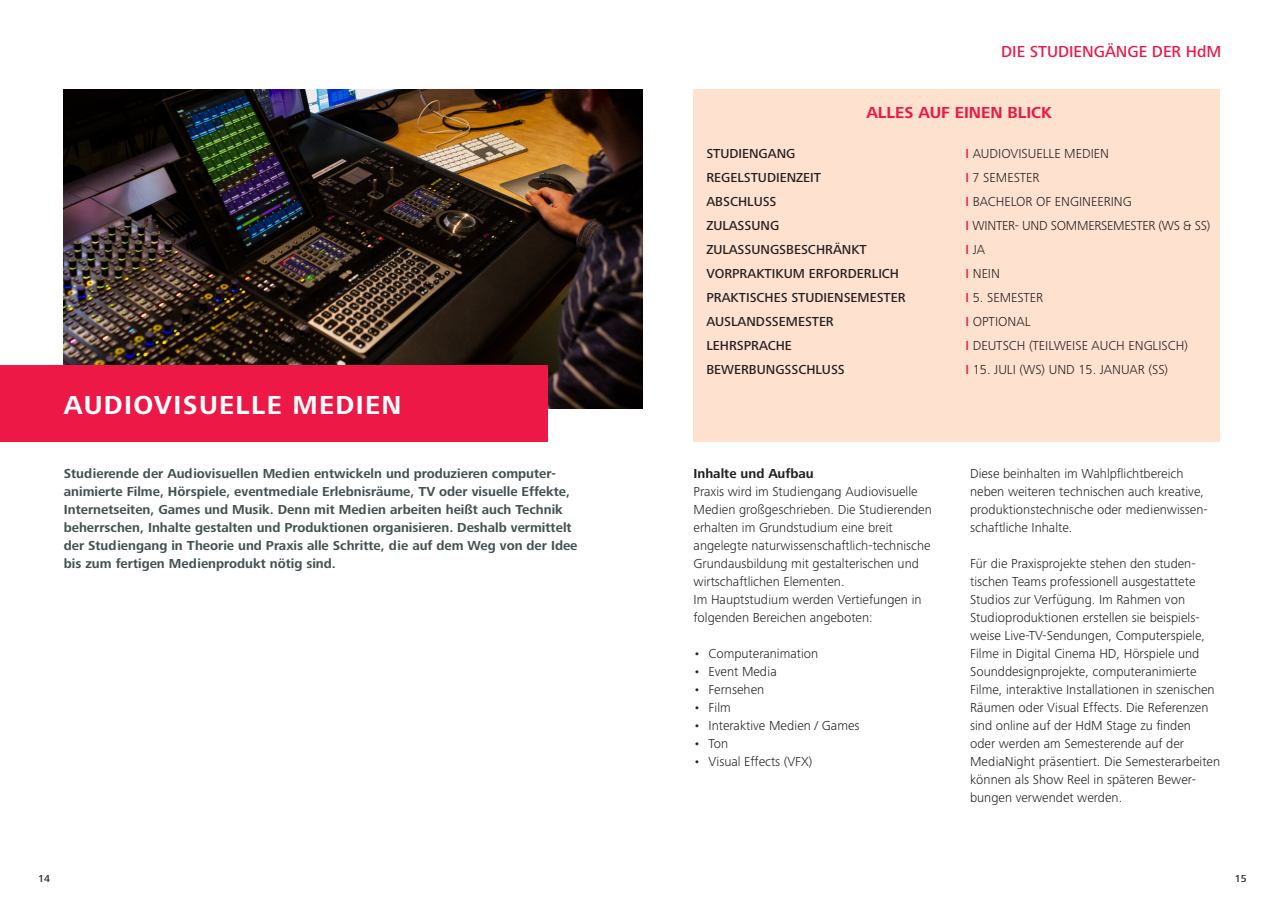
<style>
.page{position:relative;width:1285px;height:919px;background:#fff}
.page>*{position:absolute;margin:0;border:0;box-sizing:border-box;transform-origin:0 0}
.Ü1{font:700 27px "Hd M Frutiger Next Pro";letter-spacing:.05em;color:#fff}
.t1{font:500 16.5px "Hd M Frutiger Next Pro";color:#ed1845}
.t2{font:700 16.5px "Hd M Frutiger Next Pro";color:#ed1845}
.Fließtext{font:300 13.5px/18px "Hd M Frutiger Next Pro";color:#231f20}
.Vorspann_Bold{font:700 13.5px/18px "Hd M Frutiger Next Pro";color:#435151}
.t3{font:500 13.5px/24px "Hd M Frutiger Next Pro";color:#231f20}
.Fließtext-2{font:300 13.5px "Hd M Frutiger Next Pro";letter-spacing:-.02em;color:#231f20}
.Fließtext_medium{font:700 13.5px "Hd M Frutiger Next Pro";color:#231f20}
.t4{font:500 10.5px "Hd M Frutiger Next Pro";color:#231f20}
.s1{font-weight:500;color:#ed1845}
</style>
<div class="page">
<div style="left:0;top:365px;width:547px;height:77px;background:#ed1845"></div>
<img style="left:64px;top:89px;width:578px;height:319px">
<div style="left:13px;top:365px;width:534px;height:77px;background:#ed1845"></div>
<div style="left:693px;top:89px;width:526px;height:353px;background:#fee1ce"></div>
<p class="t1" style="left:1001px;top:42px;width:221px">DIE STUDIENGÄNGE DER HdM</p>
<p class="t2" style="left:866px;top:103px;width:187px">ALLES AUF EINEN BLICK</p>
<p class="Ü1" style="left:64px;top:389px;width:339px">AUDIOVISUELLE MEDIEN</p>
<p class="Vorspann_Bold" style="left:64px;top:464px;width:507px">Studierende der Audiovisuellen Medien entwickeln und produzieren computer&shy;animierte Filme, Hörspiele, eventmediale Erlebnisräume, TV oder visuelle Effekte,</p>
<p class="Vorspann_Bold" style="left:64px;top:500px;width:500px">Internetseiten, Games und Musik. Denn mit Medien arbeiten heißt auch Technik</p>
<p class="Vorspann_Bold" style="left:64px;top:518px;width:509px">beherrschen, Inhalte gestalten und Produktionen organisieren. Deshalb vermittelt</p>
<p class="Vorspann_Bold" style="left:64px;top:536px;width:515px">der Studiengang in Theorie und Praxis alle Schritte, die auf dem Weg von der Idee</p>
<p class="Vorspann_Bold" style="left:64px;top:554px;width:273px">bis zum fertigen Medienprodukt nötig sind.</p>
<p class="t3" style="left:706px;top:141px;width:91px">STUDIENGANG</p>
<p class="t3" style="left:706px;top:165px;width:116px">REGELSTUDIENZEIT</p>
<p class="t3" style="left:706px;top:189px;width:72px">ABSCHLUSS</p>
<p class="t3" style="left:706px;top:213px;width:162px">ZULASSUNG<br>ZULASSUNGSBESCHRÄNKT</p>
<p class="t3" style="left:706px;top:261px;width:194px">VORPRAKTIKUM ERFORDERLICH</p>
<p class="t3" style="left:706px;top:285px;width:201px">PRAKTISCHES STUDIENSEMESTER</p>
<p class="t3" style="left:706px;top:309px;width:129px">AUSLANDSSEMESTER</p>
<p class="t3" style="left:706px;top:333px;width:87px">LEHRSPRACHE</p>
<p class="t3" style="left:706px;top:357px;width:140px">BEWERBUNGSSCHLUSS</p>
<p class="Fließtext" style="left:965px;top:144px;width:145px"><span class="s1">I</span> AUDIOVISUELLE MEDIEN</p>
<p class="Fließtext" style="left:965px;top:168px;width:76px"><span class="s1">I</span> 7 SEMESTER</p>
<p class="Fließtext" style="left:965px;top:192px;width:168px"><span class="s1">I</span> BACHELOR OF ENGINEERING</p>
<p class="Fließtext-2" style="left:965px;top:217px;width:246px"><span class="s1">I</span> WINTER- UND SOMMERSEMESTER (WS &amp; SS)</p>
<p class="Fließtext" style="left:965px;top:240px;width:21px"><span class="s1">I</span> JA</p>
<p class="Fließtext" style="left:965px;top:264px;width:36px"><span class="s1">I</span> NEIN</p>
<p class="Fließtext" style="left:965px;top:288px;width:79px"><span class="s1">I</span> 5. SEMESTER</p>
<p class="Fließtext" style="left:965px;top:312px;width:67px"><span class="s1">I</span> OPTIONAL</p>
<p class="Fließtext" style="left:965px;top:336px;width:224px"><span class="s1">I</span> DEUTSCH (TEILWEISE AUCH ENGLISCH)</p>
<p class="Fließtext" style="left:965px;top:360px;width:204px"><span class="s1">I</span> 15. JULI (WS) UND 15. JANUAR (SS)</p>
<p class="Fließtext_medium" style="left:693px;top:466px;width:122px">Inhalte und Aufbau</p>
<p class="Fließtext" style="left:693px;top:482px;width:240px">Praxis wird im Studiengang Audiovisuelle<br>Medien großgeschrieben. Die Studierenden</p>
<p class="Fließtext" style="left:693px;top:518px;width:239px">erhalten im Grundstudium eine breit angelegte naturwissenschaftlich-technische</p>
<p class="Fließtext" style="left:693px;top:554px;width:227px">Grundausbildung mit gestalterischen und wirtschaftlichen Elementen.</p>
<p class="Fließtext" style="left:693px;top:590px;width:229px">Im Hauptstudium werden Vertiefungen in folgenden Bereichen angeboten:</p>
<p class="Fließtext" style="left:693px;top:644px;width:126px">• Computeranimation</p>
<p class="Fließtext" style="left:693px;top:662px;width:85px">• Event Media</p>
<p class="Fließtext" style="left:693px;top:680px;width:72px">• Fernsehen</p>
<p class="Fließtext" style="left:693px;top:698px;width:39px">• Film</p>
<p class="Fließtext" style="left:693px;top:716px;width:167px">• Interaktive Medien / Games</p>
<p class="Fließtext" style="left:693px;top:734px;width:36px">• Ton</p>
<p class="Fließtext" style="left:693px;top:752px;width:120px">• Visual Effects (VFX)</p>
<p class="Fließtext" style="left:969px;top:464px;width:235px">Diese beinhalten im Wahlpflichtbereich neben weiteren technischen auch kreative,</p>
<p class="Fließtext" style="left:969px;top:500px;width:239px">produktionstechnische oder medienwissen&shy;schaftliche Inhalte.</p>
<p class="Fließtext" style="left:969px;top:554px;width:246px">Für die Praxisprojekte stehen den studen&shy;tischen Teams professionell ausgestattete Studios zur Verfügung. Im Rahmen von Studioproduktionen erstellen sie beispiels&shy;weise Live-TV-Sendungen, Computerspiele, Filme in Digital Cinema HD, Hörspiele und Sounddesignprojekte, computeranimierte Filme, interaktive Installationen in szenischen Räumen oder Visual Effects. Die Referenzen sind online auf der HdM Stage zu finden</p>
<p class="Fließtext" style="left:969px;top:734px;width:251px">oder werden am Semesterende auf der MediaNight präsentiert. Die Semesterarbeiten können als Show Reel in späteren Bewer&shy;bungen verwendet werden.</p>
<p class="t4" style="left:38px;top:872px;width:13px">14</p>
<p class="t4" style="left:1234px;top:872px;width:13px">15</p>
</div>
